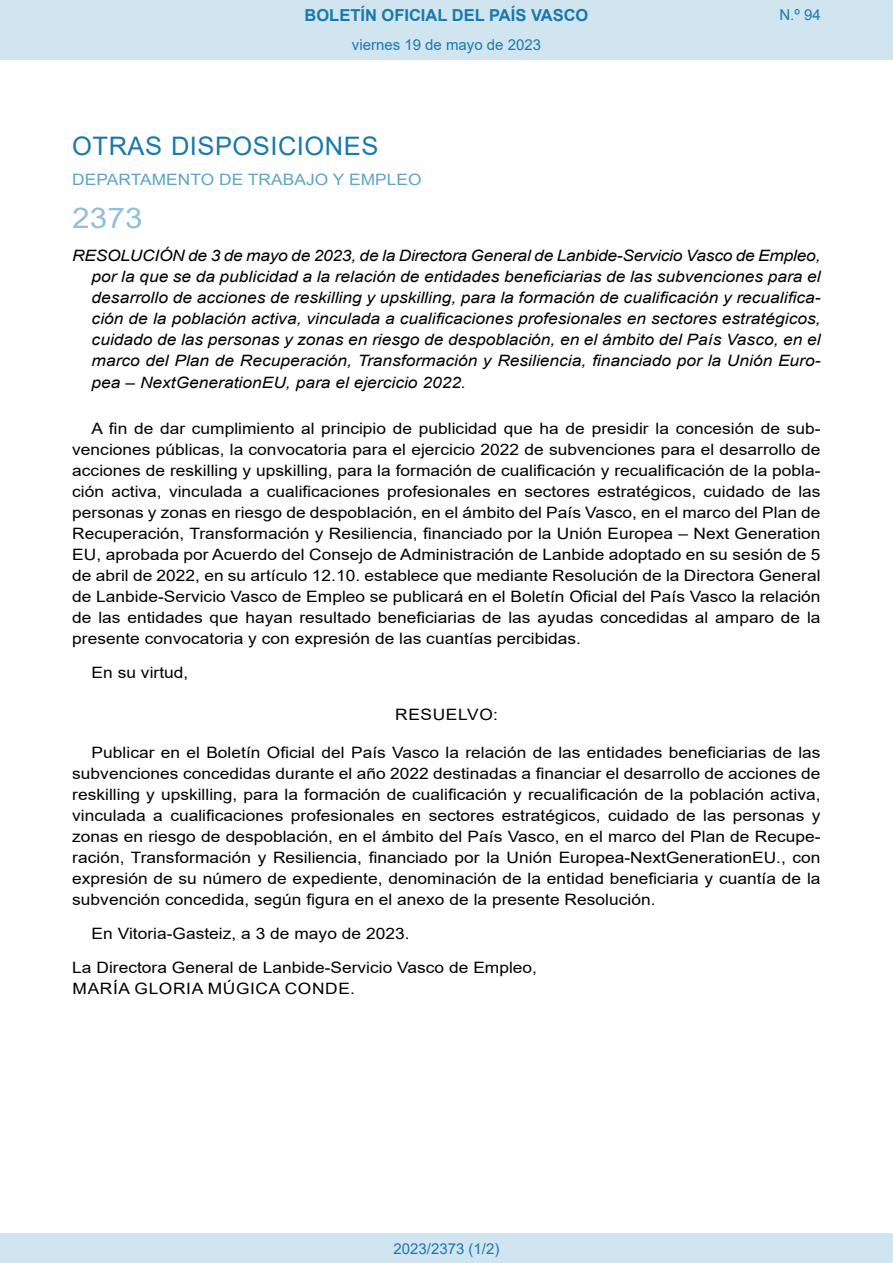
<style>
.page{position:relative;width:893px;height:1263px;background:#fff}
.page>*{position:absolute;margin:0;border:0;box-sizing:border-box;transform-origin:0 0}
.BOPVOrden{font:28.5px "Arial";color:#90c0db;scale:1.11 1}
.BOPVSeccion{font:25.5px "Arial";letter-spacing:.02em;color:#1879ad}
.t1{font:700 16.5px "Arial";color:#1879ad}
.BOPVDetalle{font:15.6px/21px "Arial";color:#000;text-align:justify;scale:1.11 1}
.BOPVTitulo{font:italic 15.6px/21px "Arial";color:#000;text-align:justify;scale:1.11 1}
.BOPVFirmaPuesto{font:15.6px "Arial";color:#000;scale:1.11 1}
.BOPVFirmaLugFec{font:15.6px "Arial";color:#000;scale:1.11 1}
.BOPVOrganismo{font:15.6px "Arial";letter-spacing:.005em;color:#5ea4ca;scale:1.11 1}
.BOPVFirmaNombre{font:15.6px "Arial";letter-spacing:.035em;color:#000;scale:1.11 1}
.BOPVClave{font:15.6px "Arial";letter-spacing:.035em;color:#000;scale:1.11 1}
.Paginacion_Centro{font:15px "Arial";color:#1879ad}
</style>
<div class="page">
<div style="left:0;top:0;width:893px;height:60px;background:#d0e5f0"></div>
<div style="left:0;top:1233px;width:893px;height:30px;background:#d0e5f0"></div>
<p class="t1" style="left:305px;top:3px;width:285px">BOLETÍN OFICIAL DEL PAÍS VASCO</p>
<p class="Paginacion_Centro" style="left:352px;top:35px;width:191px">viernes 19 de mayo de 2023</p>
<p class="Paginacion_Centro" style="left:779px;top:5px;width:43px">N.º 94</p>
<p class="BOPVSeccion" style="left:72px;top:128px;width:308px">OTRAS DISPOSICIONES</p>
<p class="BOPVOrganismo" style="left:72px;top:169px;width:316px">DEPARTAMENTO DE TRABAJO Y EMPLEO</p>
<p class="BOPVOrden" style="left:72px;top:198px;width:65px">2373</p>
<p class="BOPVTitulo" style="left:92px;top:246px;width:658px;text-indent:-19px">RESOLUCIÓN de 3 de mayo de 2023, de la Directora General de Lanbide-Servicio Vasco de Empleo, por la que se da publicidad a la relación de entidades beneficiarias de las subvenciones para el desarrollo de acciones de reskilling y upskilling, para la formación de cualificación y recualifica&shy;ción de la población activa, vinculada a cualificaciones profesionales en sectores estratégicos, cuidado de las personas y zonas en riesgo de despoblación, en el ámbito del País Vasco, en el marco del Plan de Recuperación, Transformación y Resiliencia, financiado por la Unión Euro&shy;pea – NextGenerationEU, para el ejercicio 2022.</p>
<p class="BOPVDetalle" style="left:72px;top:418px;width:676px;text-indent:19px">A fin de dar cumplimiento al principio de publicidad que ha de presidir la concesión de sub&shy;venciones públicas, la convocatoria para el ejercicio 2022 de subvenciones para el desarrollo de acciones de reskilling y upskilling, para la formación de cualificación y recualificación de la pobla&shy;ción activa, vinculada a cualificaciones profesionales en sectores estratégicos, cuidado de las personas y zonas en riesgo de despoblación, en el ámbito del País Vasco, en el marco del Plan de Recuperación, Transformación y Resiliencia, financiado por la Unión Europea – Next Generation EU, aprobada por Acuerdo del Consejo de Administración de Lanbide adoptado en su sesión de 5 de abril de 2022, en su artículo 12.10. establece que mediante Resolución de la Directora General de Lanbide-Servicio Vasco de Empleo se publicará en el Boletín Oficial del País Vasco la relación de las entidades que hayan resultado beneficiarias de las ayudas concedidas al amparo de la presente convocatoria y con expresión de las cuantías percibidas.</p>
<p class="BOPVDetalle" style="left:92px;top:662px;width:89px">En su virtud,</p>
<p class="BOPVClave" style="left:395px;top:704px;width:94px">RESUELVO:</p>
<p class="BOPVDetalle" style="left:72px;top:742px;width:676px;text-indent:19px">Publicar en el Boletín Oficial del País Vasco la relación de las entidades beneficiarias de las subvenciones concedidas durante el año 2022 destinadas a financiar el desarrollo de acciones de reskilling y upskilling, para la formación de cualificación y recualificación de la población activa, vinculada a cualificaciones profesionales en sectores estratégicos, cuidado de las personas y zonas en riesgo de despoblación, en el ámbito del País Vasco, en el marco del Plan de Recupe&shy;ración, Transformación y Resiliencia, financiado por la Unión Europea-NextGenerationEU., con expresión de su número de expediente, denominación de la entidad beneficiaria y cuantía de la subvención concedida, según figura en el anexo de la presente Resolución.</p>
<p class="BOPVFirmaLugFec" style="left:92px;top:923px;width:288px">En Vitoria-Gasteiz, a 3 de mayo de 2023.</p>
<p class="BOPVFirmaPuesto" style="left:72px;top:956px;width:420px">La Directora General de Lanbide-Servicio Vasco de Empleo,</p>
<p class="BOPVFirmaNombre" style="left:73px;top:977px;width:256px">MARÍA GLORIA MÚGICA CONDE.</p>
<p class="Paginacion_Centro" style="left:393px;top:1238px;width:107px">2023/2373 (1/2)</p>
</div>
